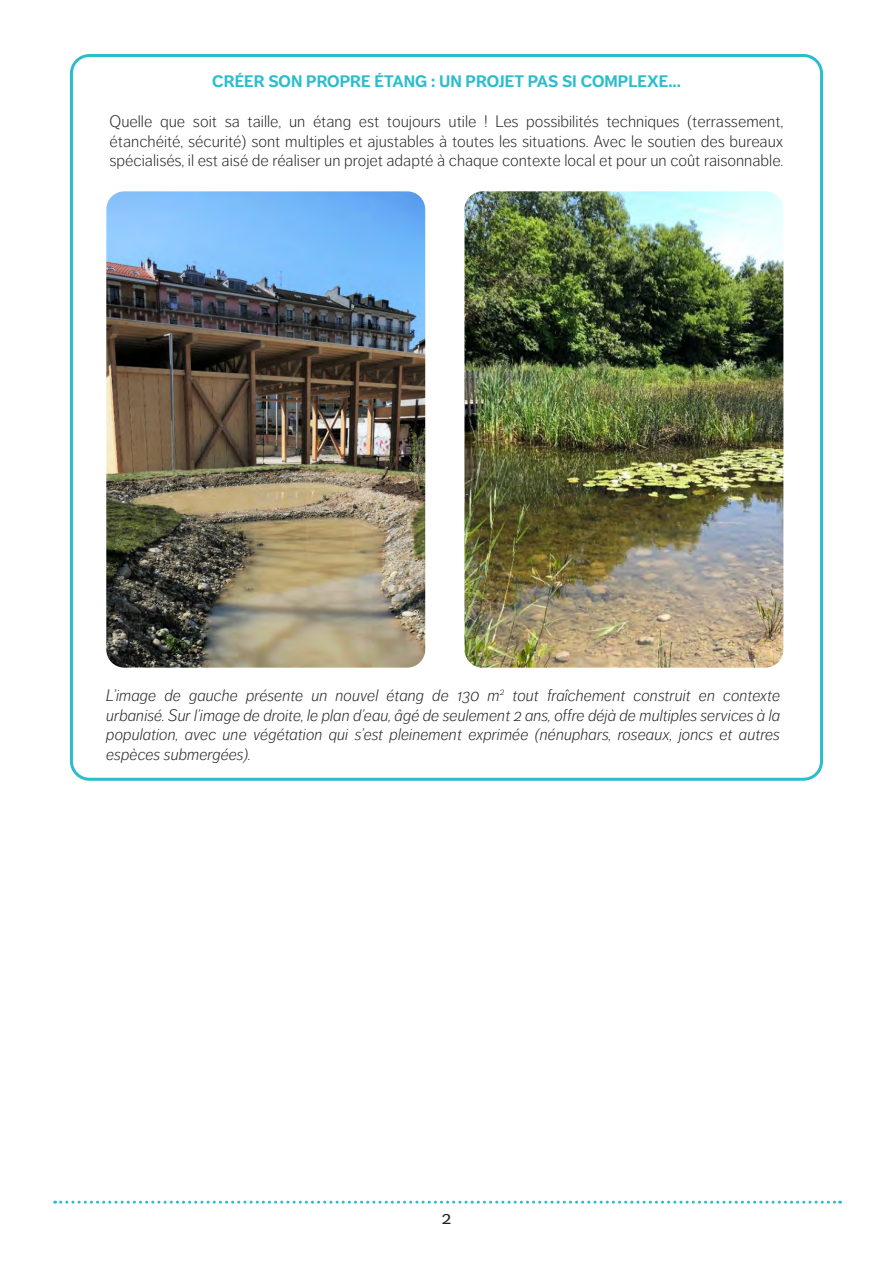
<style>
.page{position:relative;width:893px;height:1263px;background:#fff}
.page>*{position:absolute;margin:0;border:0;box-sizing:border-box;transform-origin:0 0}
.t1{font:18px "Dagny Pro";color:#231f20}
.Corps_de_texte{font:italic 300 16.5px/19.8px "Dagny Pro";color:#231f20;text-align:justify}
.Corps_de_texte-2{font:300 16.5px/19.8px "Dagny Pro";color:#231f20;text-align:justify}
.Corps_de_texte-3{font:700 16.5px "Dagny Pro";color:#2cbdcd}
</style>
<div class="page">
<svg style="left:55px;top:1201px;width:786px;height:3px"></svg>
<div style="left:70px;top:54px;width:753px;height:727px;border:3px solid #2cbdcd;border-radius:18px"></div>
<img style="left:106px;top:191px;width:319px;height:477px">
<img style="left:464px;top:191px;width:319px;height:477px">
<p class="Corps_de_texte-3" style="left:212px;top:72px;width:470px">CRÉER SON PROPRE ÉTANG : UN PROJET PAS SI COMPLEXE...</p>
<p class="Corps_de_texte-2" style="left:110px;top:111px;width:675px">Quelle que soit sa taille, un étang est toujours utile ! Les possibilités techniques (terrassement, étanchéité, sécurité) sont multiples et ajustables à toutes les situations. Avec le soutien des bureaux spécialisés, il est aisé de réaliser un projet adapté à chaque contexte local et pour un coût raisonnable.</p>
<p class="Corps_de_texte" style="left:106px;top:685px;width:675px">L’image de gauche présente un nouvel étang de 130 m<sup>2</sup> tout fraîchement construit en contexte urbanisé. Sur l’image de droite, le plan d’eau, âgé de seulement 2 ans, offre déjà de multiples services à la population, avec une végétation qui s’est pleinement exprimée (nénuphars, roseaux, joncs et autres espèces submergées).</p>
<p class="t1" style="left:442px;top:1207px;width:11px">2</p>
</div>
